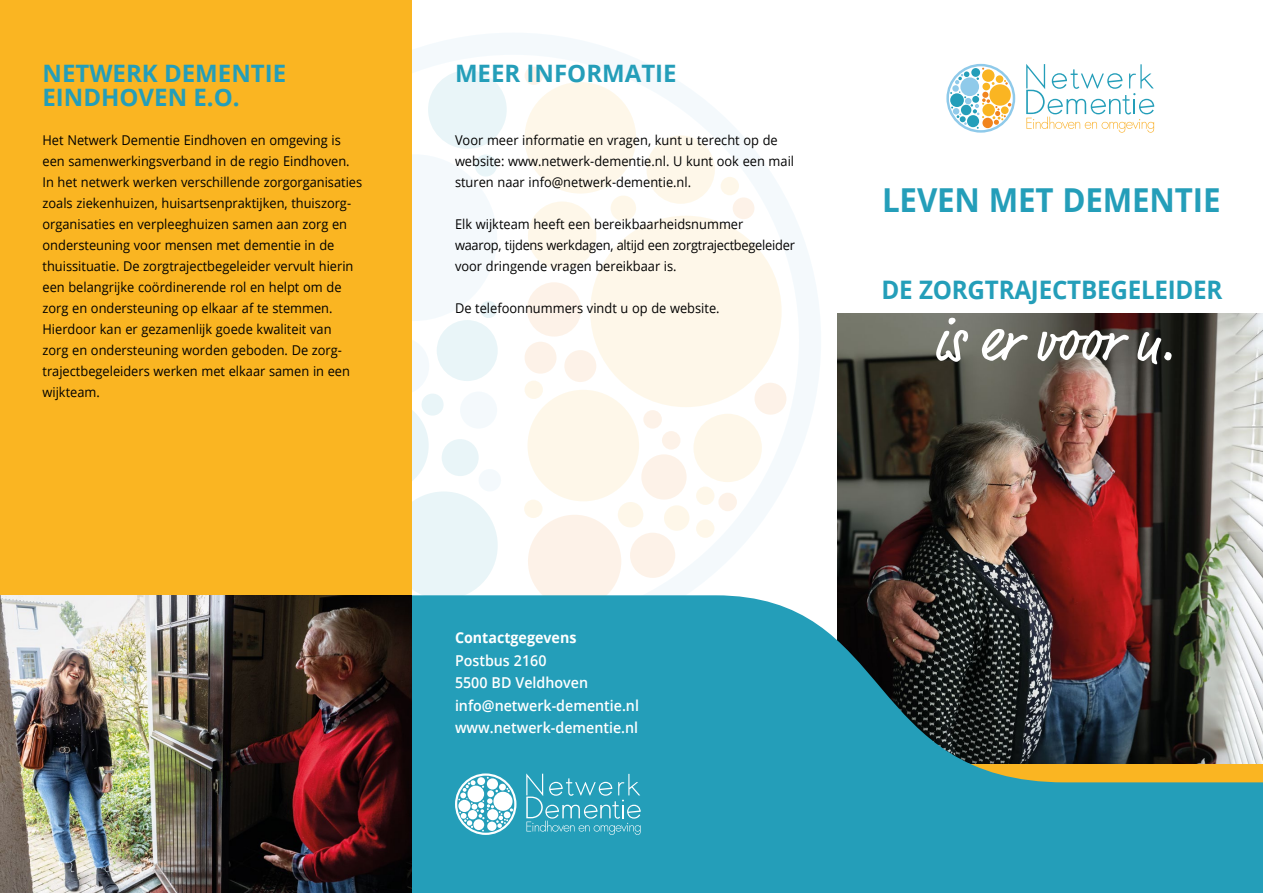
<style>
.page{position:relative;width:1263px;height:893px;background:#fff}
.page>*{position:absolute;margin:0;border:0;box-sizing:border-box;transform-origin:0 0}
.t1{font:60px "Market Pro";letter-spacing:.005em;color:#fff}
.t2{font:700 33px "Open Sans";letter-spacing:-.005em;color:#249eb9;scale:.95 1}
.t3{font:700 25.5px "Open Sans";letter-spacing:-.01em;color:#249eb9;scale:.95 1}
.t4{font:700 24px/24px "Open Sans";color:#249eb9}
.t5{font:600 15px/22.5px "Open Sans";color:#fff;scale:.95 1}
.t6{font:700 15px "Open Sans";color:#fff;scale:.95 1}
.t7{font:13.5px/21px "Open Sans";color:#000;scale:.95 1}
</style>
<div class="page">
<img style="left:838px;top:314px;width:425px;height:281px">
<svg style="left:946px;top:64px;width:69px;height:69px"></svg>
<svg style="left:1026px;top:64px;width:128px;height:69px"></svg>
<svg style="left:412px;top:33px;width:409px;height:562px"></svg>
<div style="left:428px;top:70px;width:79px;height:79px;background:#e9f5f8;border-radius:50%"></div>
<svg style="left:412px;top:154px;width:85px;height:167px"></svg>
<div style="left:590px;top:216px;width:192px;height:191px;background:#fef7e9;border-radius:50%"></div>
<div style="left:527px;top:390px;width:112px;height:111px;background:#fef7e9;border-radius:50%"></div>
<div style="left:524px;top:82px;width:112px;height:112px;background:#fef7e9;border-radius:50%"></div>
<div style="left:646px;top:135px;width:69px;height:69px;background:#fef7e9;border-radius:50%"></div>
<div style="left:528px;top:201px;width:68px;height:69px;background:#fef7e9;border-radius:50%"></div>
<div style="left:693px;top:414px;width:69px;height:68px;background:#fef7e9;border-radius:50%"></div>
<div style="left:611px;top:196px;width:25px;height:25px;background:#fef7e9;border-radius:50%"></div>
<div style="left:618px;top:502px;width:25px;height:25px;background:#fef7e9;border-radius:50%"></div>
<div style="left:664px;top:505px;width:25px;height:26px;background:#fef7e9;border-radius:50%"></div>
<div style="left:696px;top:519px;width:18px;height:19px;background:#fef7e9;border-radius:50%"></div>
<div style="left:524px;top:500px;width:18px;height:18px;background:#fef7e9;border-radius:50%"></div>
<div style="left:524px;top:381px;width:19px;height:18px;background:#fef7e9;border-radius:50%"></div>
<div style="left:721px;top:177px;width:18px;height:18px;background:#fef7e9;border-radius:50%"></div>
<div style="left:696px;top:487px;width:18px;height:18px;background:#fef7e9;border-radius:50%"></div>
<div style="left:479px;top:469px;width:22px;height:22px;background:#f4f9fc;border-radius:50%"></div>
<div style="left:437px;top:320px;width:61px;height:61px;background:#e9f5f8;border-radius:50%"></div>
<div style="left:475px;top:154px;width:22px;height:23px;background:#e9f5f8;border-radius:50%"></div>
<div style="left:480px;top:301px;width:17px;height:17px;background:#e9f5f8;border-radius:50%"></div>
<svg style="left:412px;top:337px;width:86px;height:258px"></svg>
<div style="left:524px;top:67px;width:19px;height:18px;background:#fdf2e8;border-radius:50%"></div>
<div style="left:524px;top:342px;width:32px;height:32px;background:#fdf2e8;border-radius:50%"></div>
<div style="left:564px;top:350px;width:32px;height:32px;background:#fdf2e8;border-radius:50%"></div>
<div style="left:754px;top:383px;width:32px;height:32px;background:#fdf2e8;border-radius:50%"></div>
<div style="left:733px;top:197px;width:21px;height:22px;background:#fdf2e8;border-radius:50%"></div>
<div style="left:643px;top:410px;width:19px;height:19px;background:#fdf2e8;border-radius:50%"></div>
<div style="left:662px;top:431px;width:18px;height:19px;background:#fdf2e8;border-radius:50%"></div>
<div style="left:718px;top:493px;width:19px;height:18px;background:#fdf2e8;border-radius:50%"></div>
<div style="left:641px;top:454px;width:46px;height:46px;background:#fdf2e8;border-radius:50%"></div>
<div style="left:630px;top:533px;width:45px;height:45px;background:#fdf2e8;border-radius:50%"></div>
<svg style="left:528px;top:515px;width:93px;height:80px"></svg>
<div style="left:527px;top:282px;width:54px;height:55px;background:#fdf2e8;border-radius:50%"></div>
<svg style="left:412px;top:595px;width:851px;height:298px;background:#348797"></svg>
<div style="left:0;top:0;width:412px;height:893px;background:#fab522"></div>
<img style="left:0;top:595px;width:412px;height:298px">
<svg style="left:455px;top:773px;width:61px;height:62px"></svg>
<svg style="left:526px;top:773px;width:115px;height:62px;background:#43abc2"></svg>
<h3 class="t4" style="left:43px;top:61px;width:245px">NETWERK DEMENTIE<br>EINDHOVEN E.O.</h3>
<p class="t7" style="left:43px;top:129px;width:338px">Het Netwerk Dementie Eindhoven en omgeving is een samenwerkingsverband in de regio Eindhoven.<br>In het netwerk werken verschillende zorgorganisaties zoals ziekenhuizen, huisartsenpraktijken, thuiszorg&shy;organisaties en verpleeghuizen samen aan zorg en ondersteuning voor mensen met dementie in de thuissituatie. De zorgtrajectbegeleider vervult hierin een belangrijke coördinerende rol en helpt om de zorg en ondersteuning op elkaar af te stemmen.<br>Hierdoor kan er gezamenlijk goede kwaliteit van<br>zorg en ondersteuning worden geboden. De zorg&shy;trajectbegeleiders werken met elkaar samen in een wijkteam.</p>
<h3 class="t4" style="left:455px;top:61px;width:223px">MEER INFORMATIE</h3>
<p class="t7" style="left:455px;top:129px;width:358px">Voor meer informatie en vragen, kunt u terecht op de website: www.netwerk-dementie.nl. U kunt ook een mail sturen naar info@netwerk-dementie.nl.</p>
<p class="t7" style="left:455px;top:213px;width:359px">Elk wijkteam heeft een bereikbaarheidsnummer<br>waarop, tijdens werkdagen, altijd een zorgtrajectbegeleider voor dringende vragen bereikbaar is.</p>
<p class="t7" style="left:455px;top:297px;width:280px">De telefoonnummers vindt u op de website.</p>
<h2 class="t2" style="left:882px;top:177px;width:358px">LEVEN MET DEMENTIE</h2>
<h3 class="t3" style="left:881px;top:272px;width:361px">DE ZORGTRAJECTBEGELEIDER</h3>
<h1 class="t1" style="left:933px;top:300px;width:244px">is er voor u.</h1>
<p class="t6" style="left:455px;top:627px;width:129px">Contactgegevens</p>
<p class="t5" style="left:455px;top:649px;width:195px">Postbus 2160<br>5500 BD Veldhoven info@netwerk-dementie.nl www.netwerk-dementie.nl</p>
</div>
